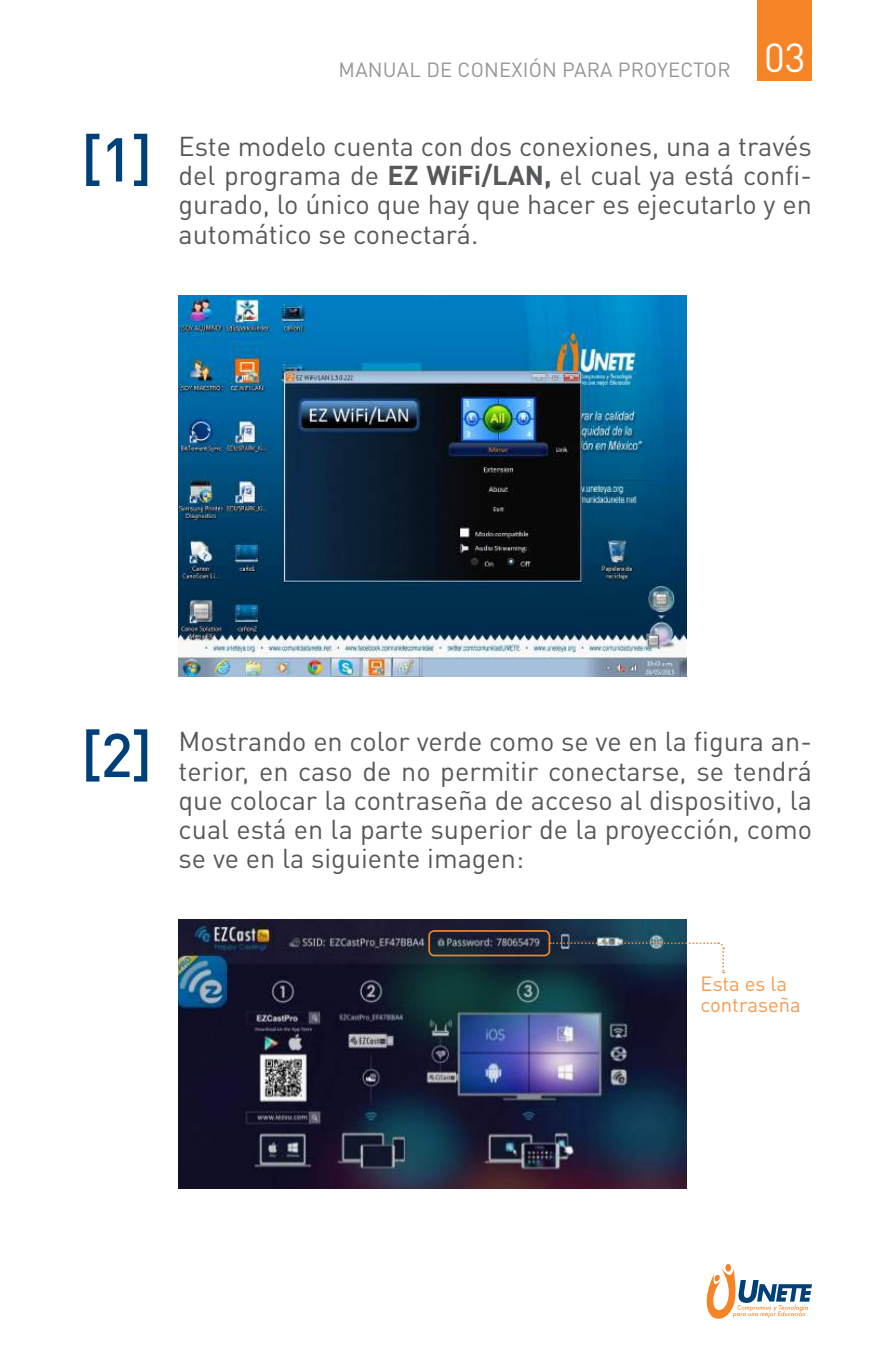
<style>
.page{position:relative;width:893px;height:1372px;background:#fff}
.page>*{position:absolute;margin:0;border:0;box-sizing:border-box;transform-origin:0 0}
.t1{font:500 60.75px "DIN Pro";color:#004079}
.t2{font:27px/29.2px "DIN Pro";color:#57585a;text-align:justify}
.t3{font:20.25px "DIN Pro";letter-spacing:.01em;color:#939598}
.t4{font:20.25px/20.2px "DIN Pro";color:#f79a4e}
.s1{font-weight:700}
</style>
<div class="page">
<div style="left:758px;top:0;width:54px;height:81px;background:#f58427"></div>
<svg style="left:725px;top:1263px;width:6px;height:8px"></svg>
<svg style="left:706px;top:1268px;width:106px;height:51px"></svg>
<img style="left:179px;top:295px;width:508px;height:382px">
<img style="left:179px;top:919px;width:508px;height:269px">
<div style="left:428px;top:930px;width:122px;height:26px;border:2px solid #f58427;border-radius:5px"></div>
<svg style="left:550px;top:942px;width:175px;height:31px"></svg>
<h1 class="t1" style="left:81px;top:118px;width:73px">[1]</h1>
<p class="t3" style="left:339px;top:56px;width:469px">MANUAL DE CONEXIÓN PARA PROYECTOR <sup>03</sup></p>
<p class="t2" style="left:179px;top:130px;width:635px">Este modelo cuenta con dos conexiones, una a través del programa de <span class="s1">EZ WiFi/LAN,</span> el cual ya está confi&shy;gurado, lo único que hay que hacer es ejecutarlo y en automático se conectará.</p>
<h1 class="t1" style="left:81px;top:713px;width:73px">[2]</h1>
<p class="t2" style="left:179px;top:725px;width:635px">Mostrando en color verde como se ve en la figura an&shy;terior, en caso de no permitir conectarse, se tendrá que colocar la contraseña de acceso al dispositivo, la cual está en la parte superior de la proyección, como se ve en la siguiente imagen:</p>
<p class="t4" style="left:701px;top:973px;width:102px">Esta es la contraseña</p>
</div>
